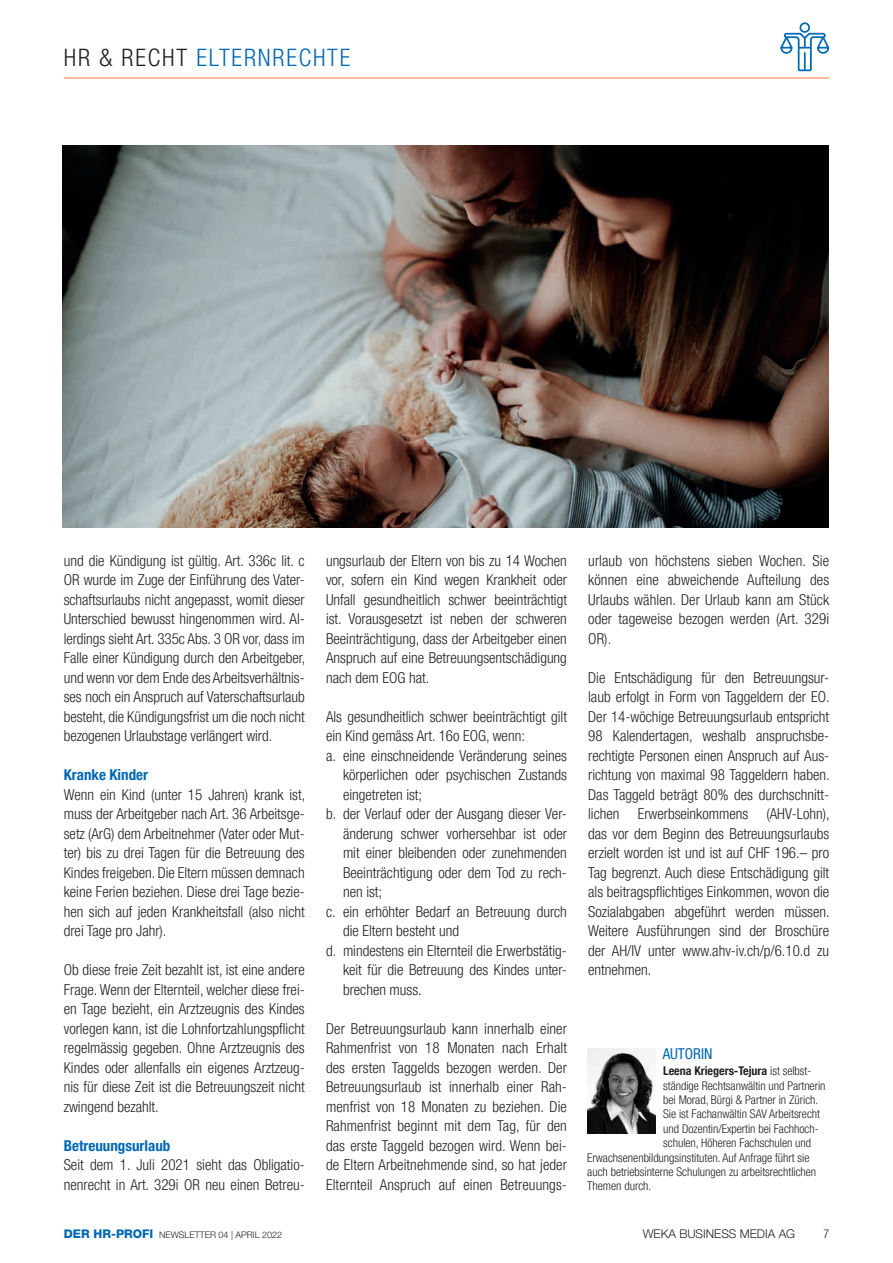
<style>
.page{position:relative;width:893px;height:1263px;background:#fff}
.page>*{position:absolute;margin:0;border:0;box-sizing:border-box;transform-origin:0 0}
.t1{font:300 condensed 24px "Helvetica Neue LT Pro";letter-spacing:.075em;color:#0168b3}
.t2{font:300 condensed 15px/19.5px "Helvetica Neue LT Pro";color:#231f20;text-align:justify}
.t3{font:700 condensed 15px "Helvetica Neue LT Pro";color:#0168b3}
.t4{font:condensed 15px "Helvetica Neue LT Pro";color:#0168b3}
.t5{font:300 condensed 12px "Helvetica Neue LT Pro";color:#231f20}
.t6{font:700 condensed 12px "Helvetica Neue LT Pro";color:#231f20}
.t7{font:300 12px "Helvetica Neue LT Pro";color:#231f20}
.t8{font:300 9px "Helvetica Neue LT Pro";color:#231f20}
.s1{color:#231f20}
.s2{font-weight:300}
.s3{font-weight:800;font-size:12px;color:#0168b3}
</style>
<div class="page">
<hr style="left:64px;top:78px;width:765px;height:1px;background:#f4792c">
<div style="left:799px;top:22px;width:11px;height:11px;border:2px solid #0168b3;border-radius:50%"></div>
<svg style="left:780px;top:32px;width:50px;height:40px"></svg>
<img style="left:63px;top:145px;width:765px;height:382px">
<img style="left:587px;top:1048px;width:68px;height:85px">
<h1 class="t1" style="left:64px;top:44px;width:288px"><span class="s1">HR &amp; RECHT</span> ELTERNRECHTE</h1>
<p class="t2" style="left:64px;top:550px;width:243px">und die Kündigung ist gültig. Art. 336c lit. c OR wurde im Zuge der Einführung des Vater&shy;schaftsurlaubs nicht angepasst, womit dieser Unterschied bewusst hingenommen wird. Al&shy;lerdings sieht Art. 335c Abs. 3 OR vor, dass im Falle einer Kündigung durch den Arbeitgeber, und wenn vor dem Ende des Arbeitsverhältnis&shy;ses noch ein Anspruch auf Vaterschaftsurlaub besteht, die Kündigungsfrist um die noch nicht bezogenen Urlaubstage verlängert wird.</p>
<p class="t3" style="left:64px;top:766px;width:86px">Kranke Kinder</p>
<p class="t2" style="left:64px;top:784px;width:243px">Wenn ein Kind (unter 15 Jahren) krank ist, muss der Arbeitgeber nach Art. 36 Arbeitsge&shy;setz (ArG) dem Arbeitnehmer (Vater oder Mut&shy;ter) bis zu drei Tagen für die Betreuung des Kindes freigeben. Die Eltern müssen demnach keine Ferien beziehen. Diese drei Tage bezie&shy;hen sich auf jeden Krankheitsfall (also nicht drei Tage pro Jahr).</p>
<p class="t2" style="left:64px;top:960px;width:242px">Ob diese freie Zeit bezahlt ist, ist eine andere Frage. Wenn der Elternteil, welcher diese frei&shy;en Tage bezieht, ein Arztzeugnis des Kindes vorlegen kann, ist die Lohnfortzahlungspflicht regelmässig gegeben. Ohne Arztzeugnis des Kindes oder allenfalls ein eigenes Arztzeug&shy;nis für diese Zeit ist die Betreuungszeit nicht zwingend bezahlt.</p>
<p class="t3" style="left:64px;top:1136px;width:108px">Betreuungsurlaub</p>
<p class="t2" style="left:64px;top:1155px;width:242px">Seit dem 1. Juli 2021 sieht das Obligatio&shy;nenrecht in Art. 329i OR neu einen Betreu-</p>
<p class="t2" style="left:326px;top:550px;width:242px">ungsurlaub der Eltern von bis zu 14 Wochen vor, sofern ein Kind wegen Krankheit oder Unfall gesundheitlich schwer beeinträchtigt ist. Vorausgesetzt ist neben der schweren Beeinträchtigung, dass der Arbeitgeber einen Anspruch auf eine Betreuungsentschädigung nach dem EOG hat.</p>
<p class="t2" style="left:326px;top:706px;width:242px">Als gesundheitlich schwer beeinträchtigt gilt</p>
<p class="t2" style="left:326px;top:726px;width:200px">ein Kind gemäss Art. 16o EOG, wenn:</p>
<p class="t2" style="left:326px;top:745px;width:242px">a. eine einschneidende Veränderung seines</p>
<p class="t2" style="left:343px;top:765px;width:225px">körperlichen oder psychischen Zustands</p>
<p class="t2" style="left:343px;top:784px;width:81px">eingetreten ist;</p>
<p class="t2" style="left:326px;top:804px;width:242px">b. der Verlauf oder der Ausgang dieser Ver-</p>
<p class="t2" style="left:343px;top:823px;width:225px">änderung schwer vorhersehbar ist oder</p>
<p class="t2" style="left:343px;top:843px;width:225px">mit einer bleibenden oder zunehmenden</p>
<p class="t2" style="left:343px;top:862px;width:225px">Beeinträchtigung oder dem Tod zu rech-</p>
<p class="t2" style="left:343px;top:882px;width:41px">nen ist;</p>
<p class="t2" style="left:326px;top:901px;width:242px">c. ein erhöhter Bedarf an Betreuung durch</p>
<p class="t2" style="left:343px;top:921px;width:118px">die Eltern besteht und</p>
<p class="t2" style="left:326px;top:940px;width:242px">d. mindestens ein Elternteil die Erwerbstätig-</p>
<p class="t2" style="left:343px;top:960px;width:225px">keit für die Betreuung des Kindes unter-</p>
<p class="t2" style="left:343px;top:979px;width:80px">brechen muss.</p>
<p class="t2" style="left:326px;top:1018px;width:242px">Der Betreuungsurlaub kann innerhalb einer Rahmenfrist von 18 Monaten nach Erhalt des ersten Taggelds bezogen werden. Der Betreuungsurlaub ist innerhalb einer Rah&shy;menfrist von 18 Monaten zu beziehen. Die Rahmenfrist beginnt mit dem Tag, für den das erste Taggeld bezogen wird. Wenn bei&shy;de Eltern Arbeitnehmende sind, so hat jeder Elternteil Anspruch auf einen Betreuungs-</p>
<p class="t2" style="left:588px;top:550px;width:242px">urlaub von höchstens sieben Wochen. Sie können eine abweichende Aufteilung des Urlaubs wählen. Der Urlaub kann am Stück oder tageweise bezogen werden (Art. 329i OR).</p>
<p class="t2" style="left:588px;top:667px;width:243px">Die Entschädigung für den Betreuungsur&shy;laub erfolgt in Form von Taggeldern der EO.<br>Der 14-wöchige Betreuungsurlaub entspricht 98 Kalendertagen, weshalb anspruchsbe&shy;rechtigte Personen einen Anspruch auf Aus&shy;richtung von maximal 98 Taggeldern haben.<br>Das Taggeld beträgt 80% des durchschnitt&shy;lichen Erwerbseinkommens (AHV-Lohn), das vor dem Beginn des Betreuungsurlaubs erzielt worden ist und ist auf CHF 196.– pro Tag begrenzt. Auch diese Entschädigung gilt als beitragspflichtiges Einkommen, wovon die Sozialabgaben abgeführt werden müssen.<br>Weitere Ausführungen sind der Broschüre der AH/IV unter www.ahv-iv.ch/p/6.10.d zu entnehmen.</p>
<p class="t4" style="left:663px;top:1044px;width:51px">AUTORIN</p>
<p class="t6" style="left:663px;top:1064px;width:150px">Leena Kriegers-Tejura <span class="s2">ist selbst-</span></p>
<p class="t5" style="left:663px;top:1078px;width:164px">ständige Rechtsanwältin und Partnerin</p>
<p class="t5" style="left:663px;top:1093px;width:157px">bei Morad, Bürgi &amp; Partner in Zürich.</p>
<p class="t5" style="left:663px;top:1107px;width:158px">Sie ist Fachanwältin SAV Arbeitsrecht</p>
<p class="t5" style="left:663px;top:1121px;width:157px">und Dozentin/Expertin bei Fachhoch-</p>
<p class="t5" style="left:663px;top:1136px;width:150px">schulen, Höheren Fachschulen und</p>
<p class="t5" style="left:587px;top:1150px;width:224px">Erwachsenenbildungsinstituten. Auf Anfrage führt sie</p>
<p class="t5" style="left:587px;top:1165px;width:230px">auch betriebsinterne Schulungen zu arbeitsrechtlichen</p>
<p class="t5" style="left:587px;top:1179px;width:66px">Themen durch.</p>
<p class="t8" style="left:64px;top:1229px;width:220px"><span class="s3">DER HR-PROFI</span> NEWSLETTER 04 | APRIL 2022</p>
<p class="t7" style="left:643px;top:1226px;width:154px">WEKA BUSINESS MEDIA AG</p>
<p class="t5" style="left:823px;top:1226px;width:7px">7</p>
</div>
